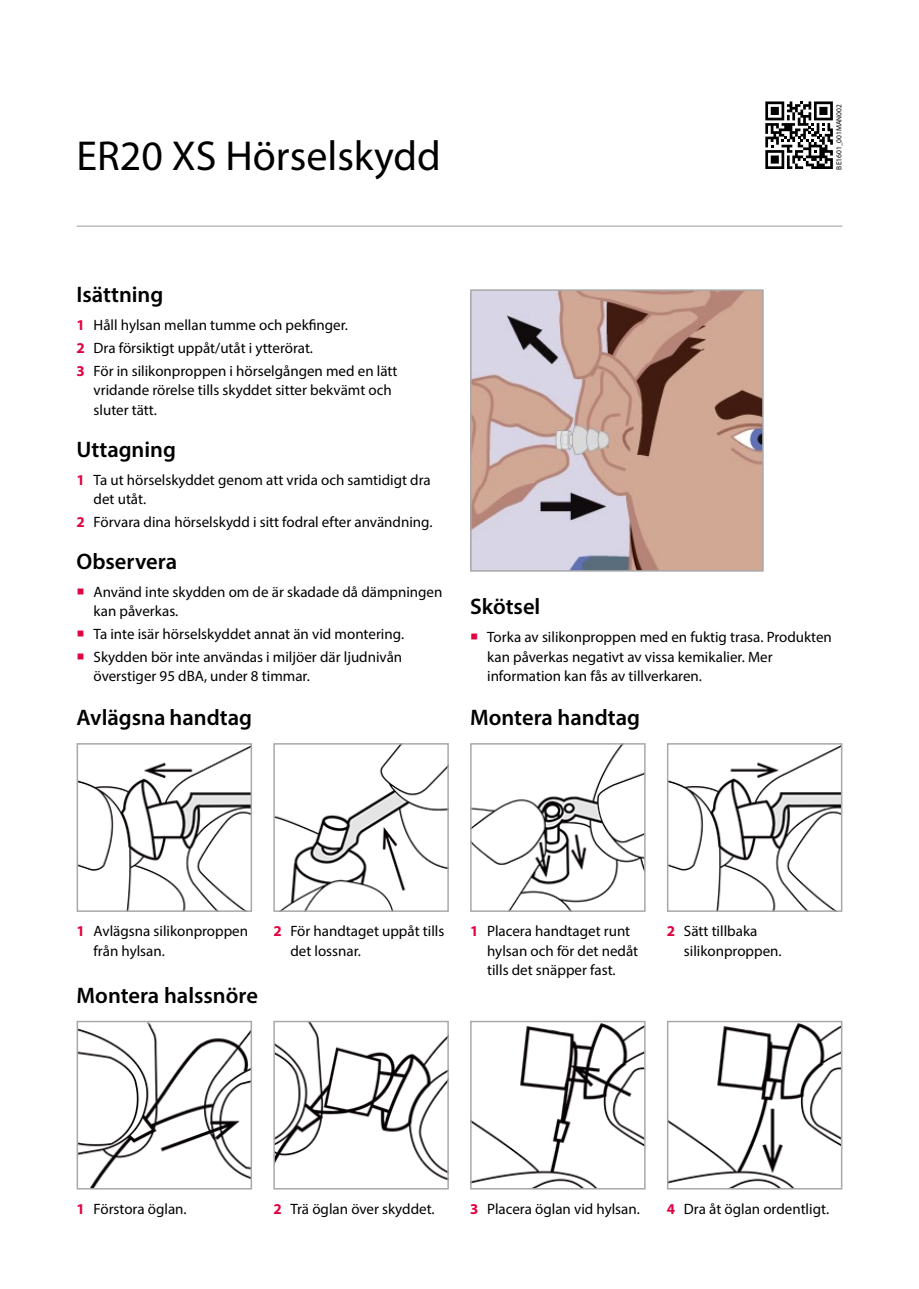
<style>
.page{position:relative;width:919px;height:1289px;background:#fff}
.page>*{position:absolute;margin:0;border:0;box-sizing:border-box;transform-origin:0 0}
.t1{font:42px "Myriad Pro";color:#000}
.t2{font:600 22.5px "Myriad Pro";color:#000}
.t3{font:15px/19.5px "Myriad Pro";color:#000}
.t4{font:7.5px "Myriad Pro";color:#000}
.s1{font-weight:700;color:#e30040}
.s2{color:#e30040}
</style>
<div class="page">
<hr style="left:77px;top:225px;width:765px;height:2px;background:#bbbdbe">
<img style="left:473px;top:292px;width:287px;height:276px">
<div style="left:470px;top:289px;width:293px;height:282px;border:2px solid #a7a8aa"></div>
<img style="left:80px;top:746px;width:169px;height:162px">
<div style="left:77px;top:743px;width:175px;height:168px;border:2px solid #a7a8aa"></div>
<img style="left:276px;top:746px;width:170px;height:162px">
<div style="left:273px;top:743px;width:176px;height:168px;border:2px solid #a7a8aa"></div>
<img style="left:473px;top:746px;width:169px;height:162px">
<div style="left:470px;top:743px;width:175px;height:168px;border:2px solid #a7a8aa"></div>
<img style="left:669px;top:746px;width:170px;height:162px">
<div style="left:666px;top:743px;width:176px;height:168px;border:2px solid #a7a8aa"></div>
<img style="left:80px;top:1023px;width:169px;height:163px">
<div style="left:77px;top:1020px;width:175px;height:169px;border:2px solid #a7a8aa"></div>
<img style="left:276px;top:1023px;width:170px;height:157px">
<div style="left:273px;top:1020px;width:176px;height:169px;border:2px solid #a7a8aa"></div>
<img style="left:473px;top:1023px;width:169px;height:163px">
<div style="left:470px;top:1020px;width:175px;height:169px;border:2px solid #a7a8aa"></div>
<img style="left:669px;top:1023px;width:170px;height:163px">
<div style="left:666px;top:1020px;width:176px;height:169px;border:2px solid #a7a8aa"></div>
<svg style="left:765px;top:101px;width:67px;height:68px"></svg>
<p class="t1" style="left:77px;top:130px;width:366px">ER20 XS Hörselskydd</p>
<p class="t4" style="left:834px;top:169px;width:67px;rotate:-90deg">BE1601_001MAN002</p>
<p class="t2" style="left:77px;top:280px;width:88px">Isättning</p>
<p class="t3" style="left:77px;top:315px;width:273px"><span class="s1">1</span> Håll hylsan mellan tumme och pekfinger.</p>
<p class="t3" style="left:77px;top:338px;width:238px"><span class="s1">2</span> Dra försiktigt uppåt/utåt i ytterörat.</p>
<p class="t3" style="left:94px;top:361px;width:305px;text-indent:-17px"><span class="s1">3</span> För in silikonproppen i hörselgången med en lätt vridande rörelse tills skyddet sitter bekvämt och sluter tätt.</p>
<p class="t2" style="left:77px;top:435px;width:101px">Uttagning</p>
<p class="t3" style="left:94px;top:470px;width:339px;text-indent:-17px"><span class="s1">1</span> Ta ut hörselskyddet genom att vrida och samtidigt dra det utåt.</p>
<p class="t3" style="left:77px;top:512px;width:357px"><span class="s1">2</span> Förvara dina hörselskydd i sitt fodral efter användning.</p>
<p class="t2" style="left:77px;top:547px;width:102px">Observera</p>
<p class="t3" style="left:94px;top:582px;width:350px;text-indent:-17px"><span class="s2">○</span> Använd inte skydden om de är skadade då dämpningen kan påverkas.</p>
<p class="t3" style="left:77px;top:624px;width:329px"><span class="s2">○</span> Ta inte isär hörselskyddet annat än vid montering.</p>
<p class="t3" style="left:94px;top:647px;width:310px;text-indent:-17px"><span class="s2">○</span> Skydden bör inte användas i miljöer där ljudnivån överstiger 95 dBA, under 8 timmar.</p>
<p class="t2" style="left:470px;top:592px;width:72px">Skötsel</p>
<p class="t3" style="left:487px;top:627px;width:346px;text-indent:-17px"><span class="s2">○</span> Torka av silikonproppen med en fuktig trasa. Produkten kan påverkas negativt av vissa kemikalier. Mer information kan fås av tillverkaren.</p>
<p class="t2" style="left:77px;top:703px;width:177px">Avlägsna handtag</p>
<p class="t2" style="left:470px;top:703px;width:171px">Montera handtag</p>
<p class="t3" style="left:94px;top:921px;width:156px;text-indent:-17px"><span class="s1">1</span> Avlägsna silikonproppen från hylsan.</p>
<p class="t3" style="left:290px;top:921px;width:155px;text-indent:-17px"><span class="s1">2</span> För handtaget uppåt tills det lossnar.</p>
<p class="t3" style="left:487px;top:921px;width:152px;text-indent:-17px"><span class="s1">1</span> Placera handtaget runt hylsan och för det nedåt tills det snäpper fast.</p>
<p class="t3" style="left:684px;top:921px;width:99px;text-indent:-17px"><span class="s1">2</span> Sätt tillbaka silikonproppen.</p>
<p class="t2" style="left:77px;top:980px;width:183px">Montera halssnöre</p>
<p class="t3" style="left:77px;top:1198px;width:112px"><span class="s1">1</span> Förstora öglan.</p>
<p class="t3" style="left:273px;top:1198px;width:163px"><span class="s1">2</span> Trä öglan över skyddet.</p>
<p class="t3" style="left:470px;top:1198px;width:171px"><span class="s1">3</span> Placera öglan vid hylsan.</p>
<p class="t3" style="left:666px;top:1198px;width:164px"><span class="s1">4</span> Dra åt öglan ordentligt.</p>
</div>
